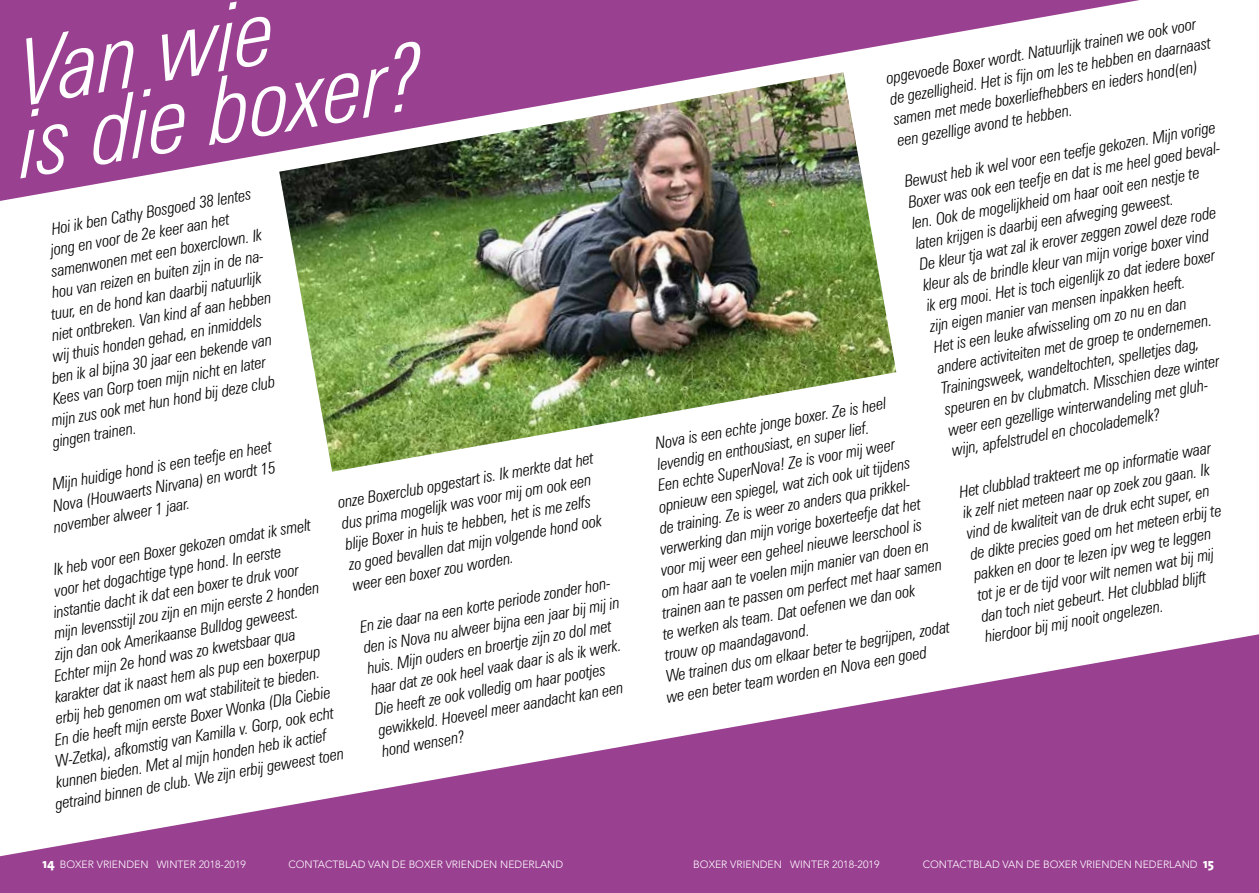
<style>
.page{position:relative;width:1259px;height:893px;background:#fff}
.page>*{position:absolute;margin:0;border:0;box-sizing:border-box;transform-origin:0 0}
.t1{font:italic 300 condensed 91.5px/70.8px "Zurich BT";color:#fff}
.t2{font:italic 300 condensed 16.5px/21px "Zurich BT";color:#000}
.t3{font:300 10.5px "Avenir";color:#fff}
.s1{font-family:"The Sans";font-weight:800;font-size:13.5px}
</style>
<div class="page">
<img style="left:284px;top:201px;width:612px;height:271px">
<svg style="left:0;top:634px;width:1259px;height:259px;fill:#994091"></svg>
<svg style="left:0;top:0;width:1140px;height:201px;fill:#994091"></svg>
<h1 class="t1" style="left:-3px;top:41px;width:408px;rotate:-10deg">Van wie<br>is die boxer?</h1>
<p class="t2" style="left:50px;top:218px;width:204px;rotate:-10deg">Hoi ik ben Cathy Bosgoed 38 lentes</p>
<p class="t2" style="left:49px;top:240px;width:183px;rotate:-10deg">jong en voor de 2e keer aan het</p>
<p class="t2" style="left:50px;top:261px;width:215px;rotate:-10deg">samenwonen met een boxerclown. Ik</p>
<p class="t2" style="left:50px;top:282px;width:220px;rotate:-10deg">hou van reizen en buiten zijn in de na-</p>
<p class="t2" style="left:50px;top:304px;width:215px;rotate:-10deg">tuur, en de hond kan daarbij natuurlijk</p>
<p class="t2" style="left:50px;top:325px;width:224px;rotate:-10deg">niet ontbreken. Van kind af aan hebben</p>
<p class="t2" style="left:51px;top:346px;width:214px;rotate:-10deg">wij thuis honden gehad, en inmiddels</p>
<p class="t2" style="left:50px;top:367px;width:225px;rotate:-10deg">ben ik al bijna 30 jaar een bekende van</p>
<p class="t2" style="left:51px;top:389px;width:218px;rotate:-10deg">Kees van Gorp toen mijn nicht en later</p>
<p class="t2" style="left:50px;top:410px;width:228px;rotate:-10deg">mijn zus ook met hun hond bij deze club</p>
<p class="t2" style="left:51px;top:431px;width:86px;rotate:-10deg">gingen trainen.</p>
<p class="t2" style="left:45px;top:475px;width:230px;text-align:justify;text-indent:6px;rotate:-10deg">Mijn huidige hond is een teefje en heet Nova (Houwaerts Nirvana) en wordt 15 november alweer 1 jaar.</p>
<p class="t2" style="left:336px;top:492px;width:261px;rotate:-10deg">onze Boxerclub opgestart is. Ik merkte dat het dus prima mogelijk was voor mij om ook een blije Boxer in huis te hebben, het is me zelfs zo goed bevallen dat mijn volgende hond ook weer een boxer zou worden.</p>
<p class="t2" style="left:52px;top:559px;width:262px;rotate:-10deg">Ik heb voor een Boxer gekozen omdat ik smelt</p>
<p class="t2" style="left:53px;top:580px;width:232px;rotate:-10deg">voor het dogachtige type hond. In eerste</p>
<p class="t2" style="left:52px;top:602px;width:250px;rotate:-10deg">instantie dacht ik dat een boxer te druk voor</p>
<p class="t2" style="left:358px;top:616px;width:261px;rotate:-10deg">En zie daar na een korte periode zonder hon&shy;den is Nova nu alweer bijna een jaar bij mij in huis. Mijn ouders en broertje zijn zo dol met haar dat ze ook heel vaak daar is als ik werk.<br>Die heeft ze ook volledig om haar pootjes gewikkeld. Hoeveel meer aandacht kan een hond wensen?</p>
<p class="t2" style="left:53px;top:623px;width:270px;rotate:-10deg">mijn levensstijl zou zijn en mijn eerste 2 honden</p>
<p class="t2" style="left:53px;top:644px;width:248px;rotate:-10deg">zijn dan ook Amerikaanse Bulldog geweest.</p>
<p class="t2" style="left:52px;top:666px;width:246px;rotate:-10deg">Echter mijn 2e hond was zo kwetsbaar qua</p>
<p class="t2" style="left:53px;top:687px;width:271px;rotate:-10deg">karakter dat ik naast hem als pup een boxerpup</p>
<p class="t2" style="left:54px;top:708px;width:270px;rotate:-10deg">erbij heb genomen om wat stabiliteit te bieden.</p>
<p class="t2" style="left:53px;top:730px;width:281px;rotate:-10deg">En die heeft mijn eerste Boxer Wonka (Dla Ciebie</p>
<p class="t2" style="left:54px;top:751px;width:284px;rotate:-10deg">W-Zetka), afkomstig van Kamilla v. Gorp, ook echt</p>
<p class="t2" style="left:54px;top:772px;width:276px;rotate:-10deg">kunnen bieden. Met al mijn honden heb ik actief</p>
<p class="t2" style="left:54px;top:793px;width:294px;rotate:-10deg">getraind binnen de club. We zijn erbij geweest toen</p>
<p class="t2" style="left:884px;top:68px;width:327px;rotate:-10deg">opgevoede Boxer wordt. Natuurlijk trainen we ook voor de gezelligheid. Het is fi jn om les te hebben en daarnaast samen met mede boxerliefhebbers en ieders hond(en) een gezellige avond te hebben.</p>
<p class="t2" style="left:903px;top:171px;width:322px;rotate:-10deg">Bewust heb ik wel voor een teefje gekozen. Mijn vorige Boxer was ook een teefje en dat is me heel goed beval&shy;len. Ook de mogelijkheid om haar ooit een nestje te laten krijgen is daarbij een afweging geweest.<br>De kleur tja wat zal ik erover zeggen zowel deze rode kleur als de brindle kleur van mijn vorige boxer vind<br>ik erg mooi. Het is toch eigenlijk zo dat iedere boxer<br>zijn eigen manier van mensen inpakken heeft.<br>Het is een leuke afwisseling om zo nu en dan<br>andere activiteiten met de groep te ondernemen.<br>Trainingsweek, wandeltochten, spelletjes dag,<br>speuren en bv clubmatch. Misschien deze winter<br>weer een gezellige winterwandeling met gluh-<br>wijn, apfelstrudel en chocolademelk?</p>
<p class="t2" style="left:653px;top:433px;width:236px;rotate:-10deg">Nova is een echte jonge boxer. Ze is heel</p>
<p class="t2" style="left:656px;top:454px;width:216px;rotate:-10deg">levendig en enthousiast, en super lief.</p>
<p class="t2" style="left:656px;top:475px;width:242px;rotate:-10deg">Een echte SuperNova! Ze is voor mij weer</p>
<p class="t2" style="left:957px;top:481px;width:257px;rotate:-10deg">Het clubblad trakteert me op informatie waar ik zelf niet meteen naar op zoek zou gaan. Ik vind de kwaliteit van de druk echt super, en de dikte precies goed om het meteen erbij te pakken en door te lezen ipv weg te leggen tot je er de tijd voor wilt nemen wat bij mij dan toch niet gebeurt. Het clubblad blijft hierdoor bij mij nooit ongelezen.</p>
<p class="t2" style="left:657px;top:496px;width:256px;rotate:-10deg">opnieuw een spiegel, wat zich ook uit tijdens</p>
<p class="t2" style="left:658px;top:518px;width:260px;rotate:-10deg">de training. Ze is weer zo anders qua prikkel-</p>
<p class="t2" style="left:658px;top:539px;width:266px;rotate:-10deg">verwerking dan mijn vorige boxerteefje dat het</p>
<p class="t2" style="left:659px;top:560px;width:266px;rotate:-10deg">voor mij weer een geheel nieuwe leerschool is</p>
<p class="t2" style="left:660px;top:581px;width:273px;rotate:-10deg">om haar aan te voelen mijn manier van doen en</p>
<p class="t2" style="left:660px;top:602px;width:285px;rotate:-10deg">trainen aan te passen om perfect met haar samen</p>
<p class="t2" style="left:661px;top:624px;width:258px;rotate:-10deg">te werken als team. Dat oefenen we dan ook</p>
<p class="t2" style="left:664px;top:666px;width:290px;rotate:-10deg">We trainen dus om elkaar beter te begrijpen, zodat</p>
<p class="t2" style="left:663px;top:645px;width:148px;rotate:-10deg">trouw op maandagavond.</p>
<p class="t2" style="left:665px;top:687px;width:266px;rotate:-10deg">we een beter team worden en Nova een goed</p>
<p class="t3" style="left:43px;top:858px;width:205px"><span class="s1">14</span> BOXER VRIENDEN WINTER 2018-2019</p>
<p class="t3" style="left:288px;top:858px;width:276px">CONTACTBLAD VAN DE BOXER VRIENDEN NEDERLAND</p>
<p class="t3" style="left:693px;top:858px;width:188px">BOXER VRIENDEN WINTER 2018-2019</p>
<p class="t3" style="left:922px;top:858px;width:293px">CONTACTBLAD VAN DE BOXER VRIENDEN NEDERLAND <span class="s1">15</span></p>
</div>
